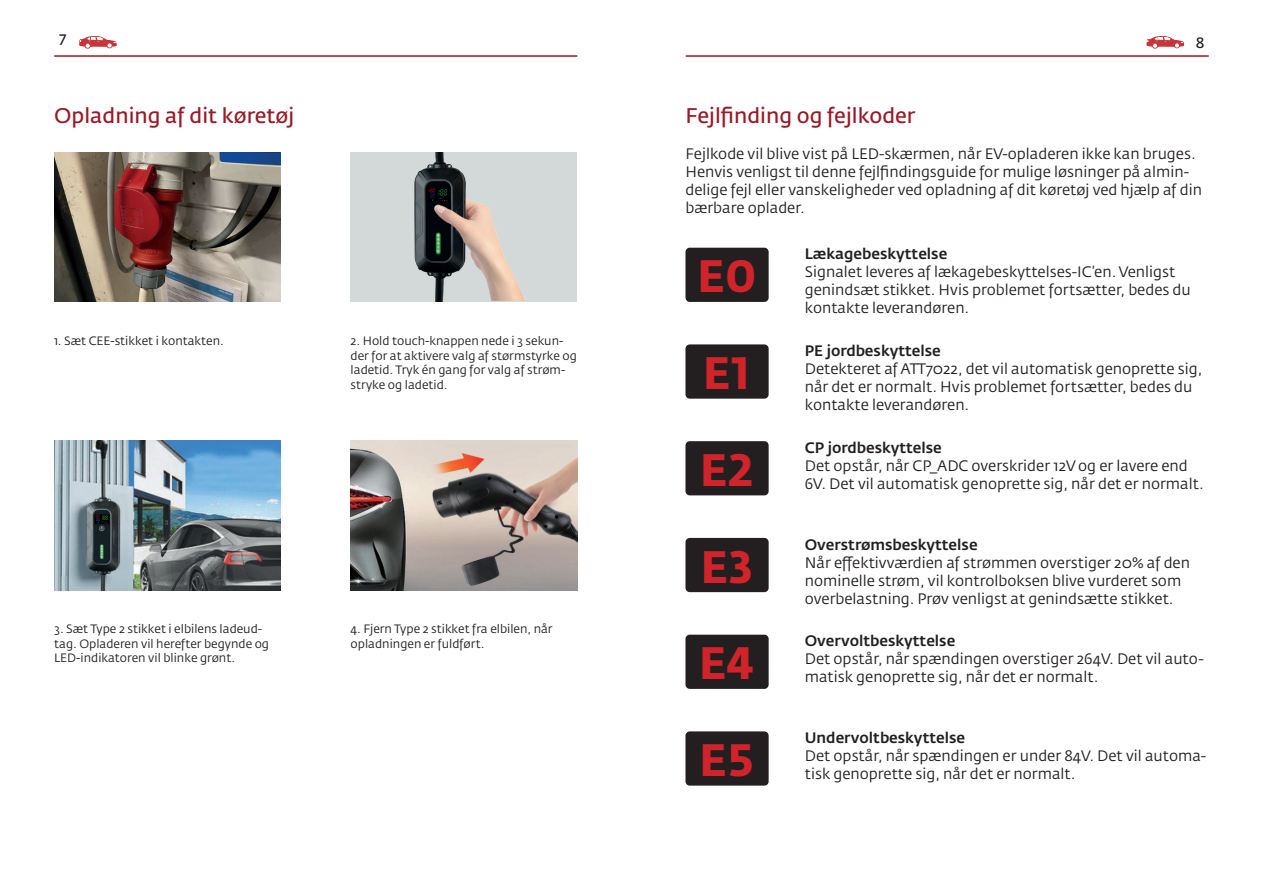
<style>
.page{position:relative;width:1263px;height:893px;background:#fff}
.page>*{position:absolute;margin:0;border:0;box-sizing:border-box;transform-origin:0 0}
.t1{font:700 45px/96.8px "Fedra Sans Std";letter-spacing:.01em;color:#d1232a}
.t2{font:21px "Fedra Sans Std";color:#991a27}
.t3{font:15px/18px "Fedra Sans Std";color:#231f20}
.t4{font:500 15px "Fedra Sans Std";color:#231f20}
.t5{font:15px "Fedra Sans Std";color:#231f20}
.t6{font:12px/14.4px "Fedra Sans Std";color:#231f20}
</style>
<div class="page">
<hr style="left:54px;top:55px;width:523px;height:2px;background:#991a27">
<hr style="left:686px;top:55px;width:523px;height:2px;background:#991a27">
<svg style="left:79px;top:36px;width:38px;height:13px"></svg>
<svg style="left:1146px;top:36px;width:38px;height:13px"></svg>
<img style="left:54px;top:152px;width:227px;height:150px">
<img style="left:54px;top:440px;width:227px;height:150px">
<div style="left:351px;top:152px;width:226px;height:150px;background:#d3d8d8"></div>
<img style="left:414px;top:152px;width:112px;height:150px">
<img style="left:351px;top:440px;width:226px;height:150px">
<div style="left:685px;top:248px;width:84px;height:54px;background:#231f20;border-radius:4px"></div>
<div style="left:685px;top:344px;width:84px;height:55px;background:#231f20;border-radius:4px"></div>
<div style="left:685px;top:441px;width:84px;height:54px;background:#231f20;border-radius:4px"></div>
<div style="left:685px;top:538px;width:84px;height:54px;background:#231f20;border-radius:4px"></div>
<div style="left:685px;top:635px;width:84px;height:54px;background:#231f20;border-radius:4px"></div>
<div style="left:685px;top:731px;width:84px;height:55px;background:#231f20;border-radius:4px"></div>
<p class="t5" style="left:59px;top:30px;width:8px">7</p>
<p class="t5" style="left:1196px;top:34px;width:10px">8</p>
<h2 class="t2" style="left:54px;top:103px;width:242px">Opladning af dit køretøj</h2>
<p class="t6" style="left:54px;top:334px;width:171px">1. Sæt CEE-stikket i kontakten.</p>
<p class="t6" style="left:351px;top:334px;width:228px">2. Hold touch-knappen nede i 3 sekun&shy;der for at aktivere valg af størmstyrke og ladetid. Tryk én gang for valg af strøm&shy;stryke og ladetid.</p>
<p class="t6" style="left:54px;top:622px;width:216px">3. Sæt Type 2 stikket i elbilens ladeud&shy;tag. Opladeren vil herefter begynde og<br>LED-indikatoren vil blinke grønt.</p>
<p class="t6" style="left:351px;top:622px;width:204px">4. Fjern Type 2 stikket fra elbilen, når opladningen er fuldført.</p>
<h2 class="t2" style="left:685px;top:103px;width:231px">Fejlfinding og fejlkoder</h2>
<p class="t3" style="left:685px;top:145px;width:518px">Fejlkode vil blive vist på LED-skærmen, når EV-opladeren ikke kan bruges.<br>Henvis venligst til denne fejlfindingsguide for mulige løsninger på almin&shy;delige fejl eller vanskeligheder ved opladning af dit køretøj ved hjælp af din bærbare oplader.</p>
<p class="t4" style="left:805px;top:245px;width:144px">Lækagebeskyttelse</p>
<p class="t3" style="left:805px;top:263px;width:387px">Signalet leveres af lækagebeskyttelses-IC’en. Venligst genindsæt stikket. Hvis problemet fortsætter, bedes du kontakte leverandøren.</p>
<p class="t4" style="left:805px;top:341px;width:138px">PE jordbeskyttelse</p>
<p class="t3" style="left:805px;top:360px;width:399px">Detekteret af ATT7022, det vil automatisk genoprette sig, når det er normalt. Hvis problemet fortsætter, bedes du kontakte leverandøren.</p>
<p class="t4" style="left:805px;top:438px;width:139px">CP jordbeskyttelse</p>
<p class="t3" style="left:805px;top:457px;width:400px">Det opstår, når CP_ADC overskrider 12V og er lavere end<br>6V. Det vil automatisk genoprette sig, når det er normalt.</p>
<h1 class="t1" style="left:697px;top:228px;width:60px">E0<br>E1<br>E2<br>E3<br>E4<br>E5</h1>
<p class="t4" style="left:805px;top:535px;width:174px">Overstrømsbeskyttelse</p>
<p class="t3" style="left:805px;top:553px;width:387px">Når effektivværdien af strømmen overstiger 20% af den nominelle strøm, vil kontrolboksen blive vurderet som overbelastning. Prøv venligst at genindsætte stikket.</p>
<p class="t4" style="left:805px;top:632px;width:152px">Overvoltbeskyttelse</p>
<p class="t3" style="left:805px;top:650px;width:400px">Det opstår, når spændingen overstiger 264V. Det vil auto&shy;matisk genoprette sig, når det er normalt.</p>
<p class="t4" style="left:805px;top:728px;width:162px">Undervoltbeskyttelse</p>
<p class="t3" style="left:805px;top:747px;width:403px">Det opstår, når spændingen er under 84V. Det vil automa&shy;tisk genoprette sig, når det er normalt.</p>
</div>
